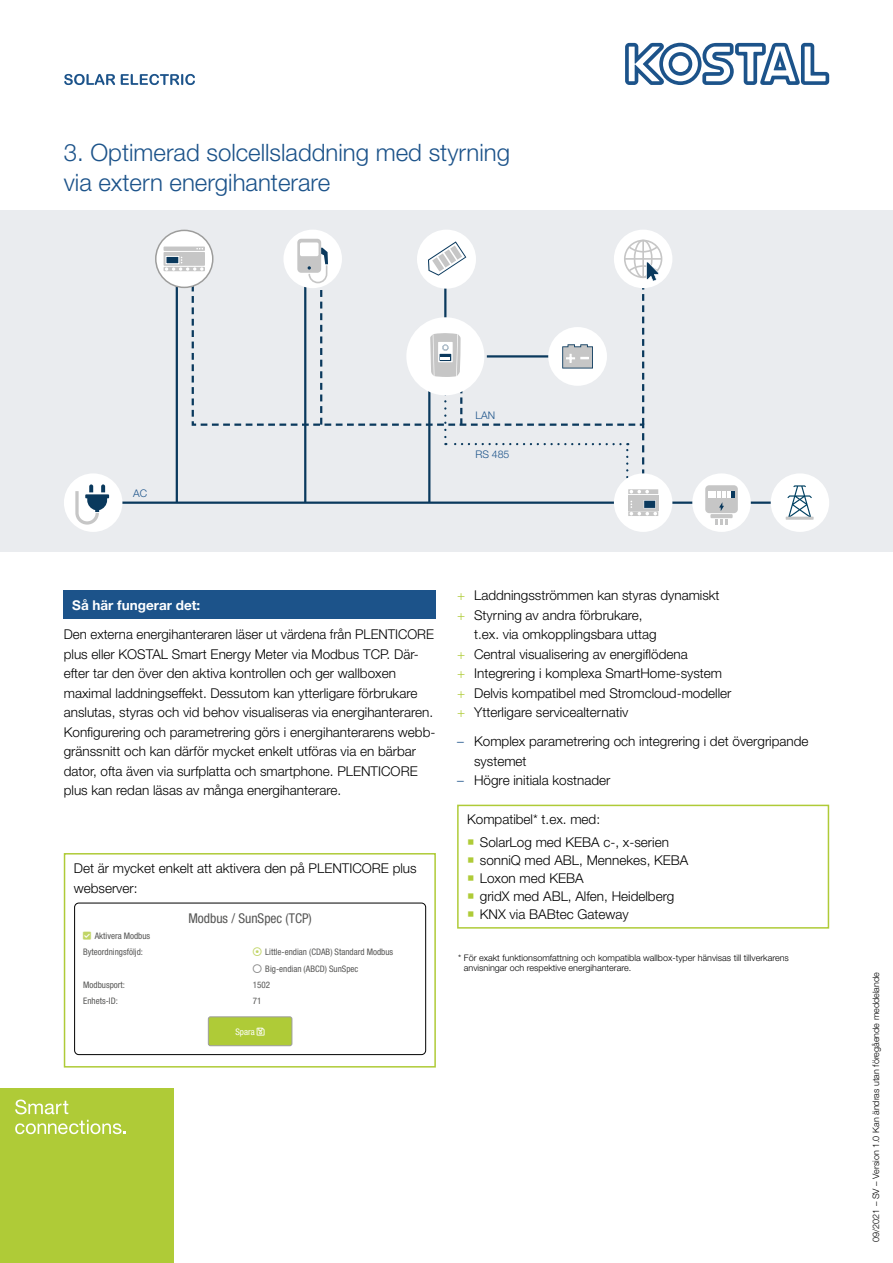
<style>
.page{position:relative;width:893px;height:1263px;background:#fff}
.page>*{position:absolute;margin:0;border:0;box-sizing:border-box;transform-origin:0 0}
.t1{font:300 24px/29.2px "Helvetica Neue LT Pro";color:#1c538a}
.t2{font:300 13.5px/19.5px "Helvetica Neue LT Pro";color:#000}
.t3{font:condensed 13.5px "Helvetica Neue LT Pro";color:#575756}
.t4{font:700 13.5px "Helvetica Neue LT Pro";color:#fff}
.t5{font:300 10.5px "Helvetica Neue LT Pro";color:#1c538a}
.t6{font:300 9px/9.8px "Helvetica Neue LT Pro";color:#000}
.t7{font:condensed 9px/16.2px "Helvetica Neue LT Pro";color:#575756}
.t8{font:condensed 9px "Helvetica Neue LT Pro";color:#fff}
.s1{color:#c1d566}
.s2{color:#878787}
.s3{color:#afcb37}
.s4{color:#1c538a}
</style>
<div class="page">
<div style="left:0;top:210px;width:893px;height:341px;background:#eaecef"></div>
<svg style="left:625px;top:43px;width:204px;height:42px"></svg>
<svg style="left:64px;top:74px;width:51px;height:11px"></svg>
<svg style="left:121px;top:74px;width:74px;height:11px"></svg>
<div style="left:0;top:1089px;width:173px;height:174px;background:#afcb37"></div>
<svg style="left:15px;top:1099px;width:53px;height:15px"></svg>
<svg style="left:15px;top:1120px;width:111px;height:14px"></svg>
<div style="left:64px;top:590px;width:372px;height:29px;background:#1c538a"></div>
<div style="left:457px;top:805px;width:372px;height:124px;border:2px solid #afcb37"></div>
<hr style="left:428px;top:361px;width:2px;height:142px;background:#0a395d">
<hr style="left:176px;top:278px;width:2px;height:225px;background:#0a395d">
<hr style="left:304px;top:278px;width:2px;height:225px;background:#0a395d">
<hr style="left:93px;top:501px;width:688px;height:3px;background:#0a395d">
<div style="left:692px;top:473px;width:59px;height:59px;background:#fff;border-radius:50%"></div>
<div style="left:705px;top:485px;width:33px;height:28px;background:#c6c6c6;border-radius:4px"></div>
<hr style="left:710px;top:514px;width:23px;height:4px;background:#c6c6c6">
<svg style="left:715px;top:519px;width:13px;height:6px"></svg>
<svg style="left:708px;top:491px;width:27px;height:20px"></svg>
<div style="left:614px;top:230px;width:58px;height:58px;background:#fff;border-radius:50%"></div>
<div style="left:624px;top:240px;width:38px;height:38px;border:2px solid #c6c6c6;border-radius:50%"></div>
<div style="left:634px;top:240px;width:19px;height:38px;border:2px solid #c6c6c6;border-radius:50%"></div>
<hr style="left:625px;top:258px;width:37px;height:2px;background:#c6c6c6">
<hr style="left:642px;top:240px;width:2px;height:37px;background:#c6c6c6">
<div style="left:614px;top:473px;width:58px;height:59px;background:#fff;border-radius:50%"></div>
<div style="left:628px;top:495px;width:30px;height:15px;background:#c6c6c6"></div>
<svg style="left:628px;top:489px;width:30px;height:5px"></svg>
<svg style="left:628px;top:500px;width:30px;height:16px"></svg>
<div style="left:283px;top:230px;width:59px;height:58px;background:#fff;border-radius:50%"></div>
<div style="left:297px;top:239px;width:24px;height:34px;background:#c6c6c6;border-radius:4px"></div>
<div style="left:64px;top:473px;width:58px;height:59px;background:#fff;border-radius:50%"></div>
<svg style="left:75px;top:484px;width:34px;height:41px"></svg>
<div style="left:417px;top:230px;width:59px;height:59px;background:#fff;border-radius:50%"></div>
<div style="left:771px;top:473px;width:58px;height:59px;background:#fff;border-radius:50%"></div>
<svg style="left:787px;top:485px;width:25px;height:32px"></svg>
<hr style="left:786px;top:517px;width:28px;height:3px;background:#c6c6c6">
<svg style="left:156px;top:230px;width:57px;height:57px"></svg>
<div style="left:164px;top:252px;width:41px;height:14px;background:#c6c6c6"></div>
<hr style="left:164px;top:267px;width:41px;height:4px;background:#c6c6c6">
<hr style="left:164px;top:247px;width:41px;height:4px;background:#c6c6c6">
<svg style="left:165px;top:241px;width:494px;height:236px"></svg>
<div style="left:155px;top:230px;width:59px;height:58px;border:2px solid #9d9d9c;border-radius:50%"></div>
<div style="left:64px;top:853px;width:372px;height:214px;border:2px solid #afcb37"></div>
<div style="left:208px;top:1017px;width:84px;height:29px;background:#afcb37;border-radius:2px"></div>
<div style="left:208px;top:1017px;width:84px;height:29px;border:1px solid #9d9d9c;border-radius:2px"></div>
<div style="left:74px;top:903px;width:352px;height:152px;border:1px solid #000;border-radius:4px"></div>
<h1 class="t1" style="left:64px;top:138px;width:448px">3. Optimerad solcellsladdning med styrning via extern energihanterare</h1>
<p class="t5" style="left:133px;top:486px;width:16px">AC</p>
<p class="t5" style="left:475px;top:408px;width:21px">LAN</p>
<p class="t5" style="left:475px;top:447px;width:36px">RS 485</p>
<p class="t4" style="left:72px;top:596px;width:130px">Så här fungerar det:</p>
<p class="t2" style="left:64px;top:624px;width:373px">Den externa energihanteraren läser ut värdena från PLENTICORE plus eller KOSTAL Smart Energy Meter via Modbus TCP. Där&shy;efter tar den över den aktiva kontrollen och ger wallboxen maximal laddningseffekt. Dessutom kan ytterligare förbrukare anslutas, styras och vid behov visualiseras via energihanteraren.<br>Konfigurering och parametrering görs i energihanterarens webb&shy;gränssnitt och kan därför mycket enkelt utföras via en bärbar dator, ofta även via surfplatta och smartphone. PLENTICORE plus kan redan läsas av många energihanterare.</p>
<p class="t2" style="left:74px;top:858px;width:344px">Det är mycket enkelt att aktivera den på PLENTICORE plus webserver:</p>
<p class="t3" style="left:188px;top:910px;width:125px">Modbus / SunSpec (TCP)</p>
<p class="t7" style="left:83px;top:928px;width:69px"><span class="s1">▲❑◆</span> Aktivera Modbus<br>Byteordningsföljd:</p>
<p class="t7" style="left:253px;top:944px;width:142px"><span class="s1">□▼●</span> Little-endian (CDAB) Standard Modbus</p>
<p class="t7" style="left:253px;top:960px;width:107px"><span class="s2">●</span> Big-endian (ABCD) SunSpec</p>
<p class="t7" style="left:83px;top:976px;width:43px">Modbusport:</p>
<p class="t7" style="left:253px;top:976px;width:19px">1502</p>
<p class="t7" style="left:83px;top:993px;width:36px">Enhets-ID:</p>
<p class="t7" style="left:253px;top:993px;width:10px">71</p>
<p class="t8" style="left:235px;top:1026px;width:21px">Spara</p>
<p class="t2" style="left:457px;top:585px;width:264px"><span class="s3">+</span> Laddningsströmmen kan styras dynamiskt</p>
<p class="t2" style="left:457px;top:605px;width:187px"><span class="s3">+</span> Styrning av andra förbrukare,</p>
<p class="t2" style="left:474px;top:624px;width:184px">t.ex. via omkopplingsbara uttag</p>
<p class="t2" style="left:457px;top:644px;width:232px"><span class="s3">+</span> Central visualisering av energiflödena</p>
<p class="t2" style="left:457px;top:663px;width:267px"><span class="s3">+</span> Integrering i komplexa SmartHome-system</p>
<p class="t2" style="left:457px;top:683px;width:276px"><span class="s3">+</span> Delvis kompatibel med Stromcloud-modeller</p>
<p class="t2" style="left:457px;top:702px;width:173px"><span class="s3">+</span> Ytterligare servicealternativ</p>
<p class="t2" style="left:474px;top:731px;width:336px;text-indent:-17px"><span class="s4">–</span> Komplex parametrering och integrering i det övergripande systemet</p>
<p class="t2" style="left:457px;top:770px;width:155px"><span class="s4">–</span> Högre initiala kostnader</p>
<p class="t2" style="left:480px;top:808px;width:191px;line-height:22.2px;text-indent:-13px">Kompatibel* t.ex. med:<br>SolarLog med KEBA c-, x-serien</p>
<p class="t2" style="left:480px;top:850px;width:210px;line-height:18px">sonniQ med ABL, Mennekes, KEBA<br>Loxon med KEBA<br>gridX med ABL, Alfen, Heidelberg<br>KNX via BABtec Gateway</p>
<p class="t6" style="left:464px;top:952px;width:327px;text-indent:-6px">* För exakt funktionsomfattning och kompatibla wallbox-typer hänvisas till tillverkarens anvisningar och respektive energihanterare.</p>
<p class="t6" style="left:871px;top:1242px;width:271px;rotate:-90deg">09/2021 – SV – Version 1.0 Kan ändras utan föregående meddelande</p>
</div>
